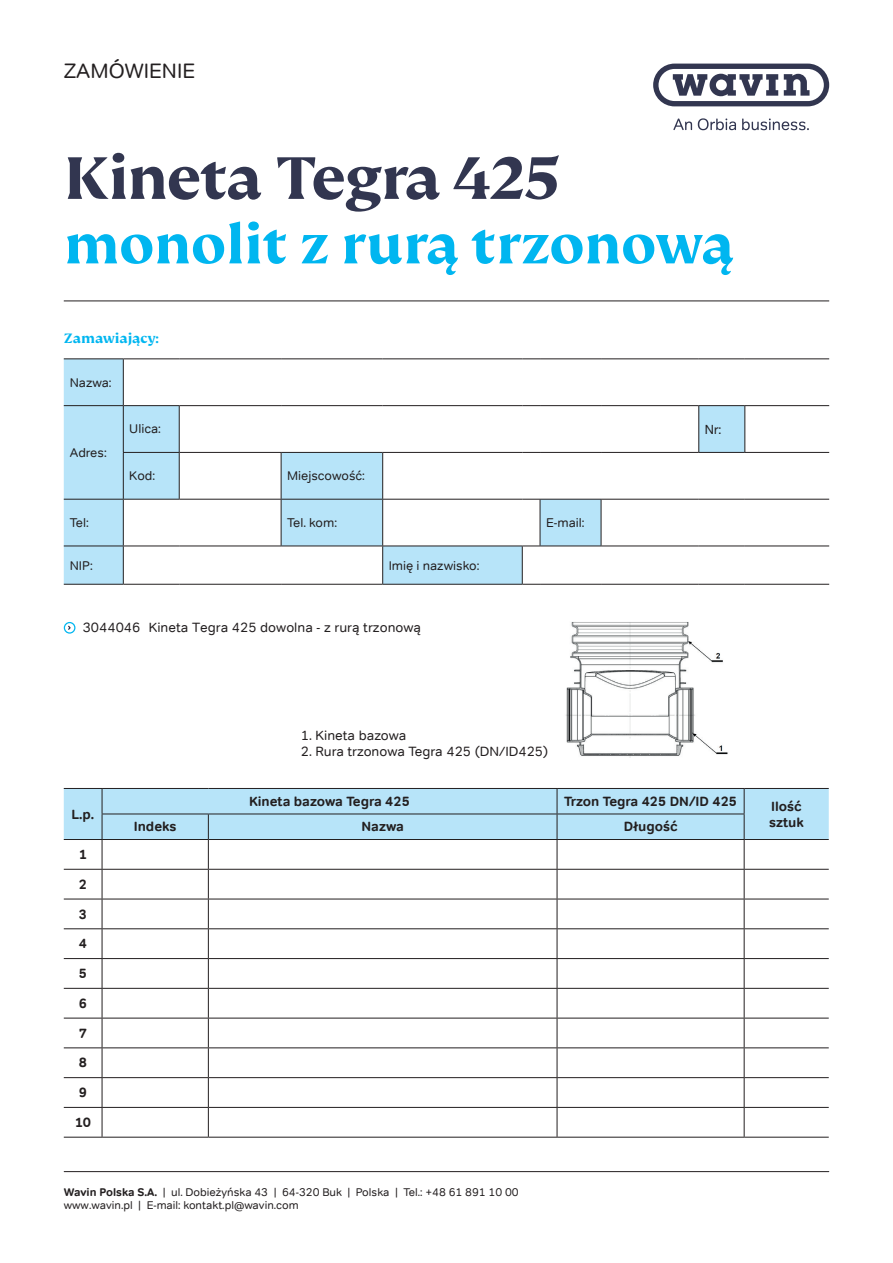
<style>
.page{position:relative;width:893px;height:1263px;background:#fff}
.page>*{position:absolute;margin:0;border:0;box-sizing:border-box;transform-origin:0 0}
.t1{font:700 66px "FS Kim";letter-spacing:-.02em;color:#323650}
.t2{font:700 60px "FS Kim";color:#00b6f0}
.t3{font:21px "Tondo";color:#231f20}
.t4{font:700 15px "FS Kim";color:#00b6f0}
.t5{font:13.5px "Tondo";color:#231f20}
.t6{font:700 13.5px/16.2px "Tondo";color:#231f20}
.t7{font:12.75px "Tondo";color:#231f20}
.t8{font:12.75px "Helvetica Neue LT Pro";color:#231f20}
.t9{font:11.25px/13.5px "Tondo";color:#231f20}
.s1{font-weight:700}
</style>
<div class="page">
<hr style="left:64px;top:301px;width:765px;height:1px;background:#231f20">
<svg style="left:653px;top:64px;width:176px;height:42px"></svg>
<svg style="left:673px;top:119px;width:19px;height:11px"></svg>
<svg style="left:698px;top:118px;width:38px;height:12px"></svg>
<svg style="left:742px;top:118px;width:67px;height:12px"></svg>
<svg style="left:64px;top:359px;width:681px;height:225px"></svg>
<hr style="left:64px;top:358px;width:59px;height:1px;background:#231f20">
<hr style="left:123px;top:358px;width:56px;height:1px;background:#231f20">
<hr style="left:123px;top:359px;width:1px;height:46px;background:#231f20">
<hr style="left:179px;top:358px;width:102px;height:1px;background:#231f20">
<hr style="left:281px;top:358px;width:102px;height:1px;background:#231f20">
<hr style="left:383px;top:358px;width:139px;height:1px;background:#231f20">
<svg style="left:522px;top:358px;width:18px;height:1px"></svg>
<hr style="left:540px;top:358px;width:61px;height:1px;background:#231f20">
<hr style="left:601px;top:358px;width:98px;height:1px;background:#231f20">
<hr style="left:699px;top:358px;width:46px;height:1px;background:#231f20">
<hr style="left:745px;top:358px;width:84px;height:1px;background:#231f20">
<hr style="left:64px;top:405px;width:59px;height:1px;background:#231f20">
<hr style="left:123px;top:405px;width:56px;height:1px;background:#231f20">
<hr style="left:123px;top:406px;width:1px;height:46px;background:#231f20">
<hr style="left:179px;top:405px;width:102px;height:1px;background:#231f20">
<hr style="left:179px;top:406px;width:1px;height:46px;background:#231f20">
<hr style="left:281px;top:405px;width:102px;height:1px;background:#231f20">
<hr style="left:383px;top:405px;width:139px;height:1px;background:#231f20">
<svg style="left:522px;top:405px;width:18px;height:1px"></svg>
<hr style="left:540px;top:405px;width:61px;height:1px;background:#231f20">
<hr style="left:601px;top:405px;width:98px;height:1px;background:#231f20">
<hr style="left:699px;top:405px;width:46px;height:1px;background:#231f20">
<hr style="left:698px;top:406px;width:1px;height:46px;background:#231f20">
<hr style="left:745px;top:405px;width:84px;height:1px;background:#231f20">
<hr style="left:744px;top:406px;width:1px;height:46px;background:#231f20">
<hr style="left:123px;top:452px;width:56px;height:1px;background:#231f20">
<hr style="left:123px;top:453px;width:1px;height:46px;background:#231f20">
<hr style="left:179px;top:452px;width:102px;height:1px;background:#231f20">
<hr style="left:179px;top:453px;width:1px;height:46px;background:#231f20">
<hr style="left:281px;top:452px;width:102px;height:1px;background:#231f20">
<hr style="left:281px;top:453px;width:1px;height:46px;background:#231f20">
<hr style="left:383px;top:452px;width:139px;height:1px;background:#231f20">
<hr style="left:382px;top:453px;width:1px;height:46px;background:#231f20">
<svg style="left:522px;top:452px;width:18px;height:1px"></svg>
<hr style="left:540px;top:452px;width:61px;height:1px;background:#231f20">
<hr style="left:601px;top:452px;width:98px;height:1px;background:#231f20">
<hr style="left:699px;top:452px;width:46px;height:1px;background:#231f20">
<hr style="left:745px;top:452px;width:84px;height:1px;background:#231f20">
<hr style="left:64px;top:499px;width:59px;height:1px;background:#231f20">
<hr style="left:123px;top:499px;width:56px;height:1px;background:#231f20">
<hr style="left:123px;top:500px;width:1px;height:46px;background:#231f20">
<hr style="left:179px;top:499px;width:102px;height:1px;background:#231f20">
<hr style="left:281px;top:499px;width:102px;height:1px;background:#231f20">
<hr style="left:281px;top:500px;width:1px;height:46px;background:#231f20">
<hr style="left:383px;top:499px;width:139px;height:1px;background:#231f20">
<hr style="left:382px;top:500px;width:1px;height:46px;background:#231f20">
<svg style="left:522px;top:499px;width:18px;height:1px"></svg>
<hr style="left:540px;top:499px;width:61px;height:1px;background:#231f20">
<hr style="left:540px;top:500px;width:1px;height:46px;background:#231f20">
<hr style="left:601px;top:499px;width:98px;height:1px;background:#231f20">
<hr style="left:601px;top:500px;width:1px;height:46px;background:#231f20">
<hr style="left:699px;top:499px;width:46px;height:1px;background:#231f20">
<hr style="left:745px;top:499px;width:84px;height:1px;background:#231f20">
<hr style="left:64px;top:546px;width:59px;height:1px;background:#231f20">
<hr style="left:123px;top:546px;width:56px;height:1px;background:#231f20">
<hr style="left:123px;top:546px;width:1px;height:38px;background:#231f20">
<hr style="left:179px;top:546px;width:102px;height:1px;background:#231f20">
<hr style="left:281px;top:546px;width:102px;height:1px;background:#231f20">
<hr style="left:383px;top:546px;width:139px;height:1px;background:#231f20">
<hr style="left:382px;top:546px;width:1px;height:38px;background:#231f20">
<svg style="left:523px;top:546px;width:17px;height:1px"></svg>
<hr style="left:522px;top:546px;width:1px;height:38px;background:#231f20">
<hr style="left:540px;top:546px;width:61px;height:1px;background:#231f20">
<hr style="left:601px;top:546px;width:98px;height:1px;background:#231f20">
<hr style="left:699px;top:546px;width:46px;height:1px;background:#231f20">
<hr style="left:745px;top:546px;width:84px;height:1px;background:#231f20">
<hr style="left:64px;top:584px;width:59px;height:1px;background:#231f20">
<hr style="left:123px;top:584px;width:56px;height:1px;background:#231f20">
<hr style="left:179px;top:584px;width:102px;height:1px;background:#231f20">
<hr style="left:281px;top:584px;width:102px;height:1px;background:#231f20">
<hr style="left:383px;top:584px;width:139px;height:1px;background:#231f20">
<svg style="left:522px;top:584px;width:18px;height:1px"></svg>
<hr style="left:540px;top:584px;width:61px;height:1px;background:#231f20">
<hr style="left:601px;top:584px;width:98px;height:1px;background:#231f20">
<hr style="left:699px;top:584px;width:46px;height:1px;background:#231f20">
<hr style="left:745px;top:584px;width:84px;height:1px;background:#231f20">
<div style="left:64px;top:622px;width:11px;height:12px;border:1px solid #00b6f0;border-radius:50%"></div>
<svg style="left:64px;top:788px;width:765px;height:349px"></svg>
<hr style="left:64px;top:1137px;width:38px;height:1px;background:#231f20">
<hr style="left:102px;top:1137px;width:106px;height:1px;background:#231f20">
<hr style="left:208px;top:1137px;width:349px;height:1px;background:#231f20">
<hr style="left:557px;top:1137px;width:187px;height:1px;background:#231f20">
<hr style="left:744px;top:1137px;width:85px;height:1px;background:#231f20">
<img style="left:566px;top:622px;width:162px;height:136px">
<hr style="left:64px;top:1171px;width:765px;height:1px;background:#231f20">
<h3 class="t3" style="left:64px;top:58px;width:133px">ZAMÓWIENIE</h3>
<h1 class="t1" style="left:64px;top:141px;width:498px">Kineta Tegra 425</h1>
<h2 class="t2" style="left:64px;top:211px;width:672px">monolit z rurą trzonową</h2>
<h3 class="t4" style="left:64px;top:329px;width:97px">Zamawiający:</h3>
<p class="t7" style="left:70px;top:375px;width:43px">Nazwa:</p>
<p class="t7" style="left:70px;top:445px;width:38px">Adres:</p>
<p class="t7" style="left:129px;top:421px;width:33px">Ulica:</p>
<p class="t8" style="left:705px;top:421px;width:18px">Nr:</p>
<p class="t7" style="left:129px;top:468px;width:27px">Kod:</p>
<p class="t7" style="left:287px;top:468px;width:79px">Miejscowość:</p>
<p class="t7" style="left:70px;top:515px;width:20px">Tel:</p>
<p class="t7" style="left:287px;top:515px;width:51px">Tel. kom:</p>
<p class="t7" style="left:546px;top:515px;width:40px">E-mail:</p>
<p class="t7" style="left:70px;top:557px;width:24px">NIP:</p>
<p class="t7" style="left:389px;top:557px;width:92px">Imię i nazwisko:</p>
<p class="t5" style="left:83px;top:619px;width:340px">3044046 Kineta Tegra 425 dowolna - z rurą trzonową</p>
<p class="t6" style="left:72px;top:806px;width:24px">L.p.</p>
<p class="t6" style="left:79px;top:846px;width:10px">1</p>
<p class="t6" style="left:79px;top:876px;width:10px">2</p>
<p class="t6" style="left:79px;top:906px;width:10px">3</p>
<p class="t6" style="left:79px;top:936px;width:10px">4</p>
<p class="t6" style="left:79px;top:965px;width:10px">5</p>
<p class="t6" style="left:79px;top:995px;width:10px">6</p>
<p class="t6" style="left:79px;top:1025px;width:10px">7</p>
<p class="t6" style="left:79px;top:1055px;width:10px">8</p>
<p class="t6" style="left:79px;top:1084px;width:10px">9</p>
<p class="t6" style="left:75px;top:1114px;width:18px">10</p>
<p class="t5" style="left:301px;top:727px;width:107px">1. Kineta bazowa</p>
<p class="t5" style="left:301px;top:743px;width:249px">2. Rura trzonowa Tegra 425 (DN/ID425)</p>
<p class="t6" style="left:249px;top:793px;width:162px">Kineta bazowa Tegra 425</p>
<p class="t6" style="left:564px;top:793px;width:175px">Trzon Tegra 425 DN/ID 425</p>
<p class="t6" style="left:769px;top:798px;width:36px">Ilość sztuk</p>
<p class="t6" style="left:134px;top:819px;width:44px">Indeks</p>
<p class="t6" style="left:361px;top:819px;width:44px">Nazwa</p>
<p class="t6" style="left:624px;top:819px;width:55px">Długość</p>
<p class="t9" style="left:64px;top:1185px;width:456px"><span class="s1">Wavin Polska S.A.</span> | ul. Dobieżyńska 43 | 64-320 Buk | Polska | Tel.: +48 61 891 10 00 www.wavin.pl | E-mail: kontakt.pl@wavin.com</p>
</div>
